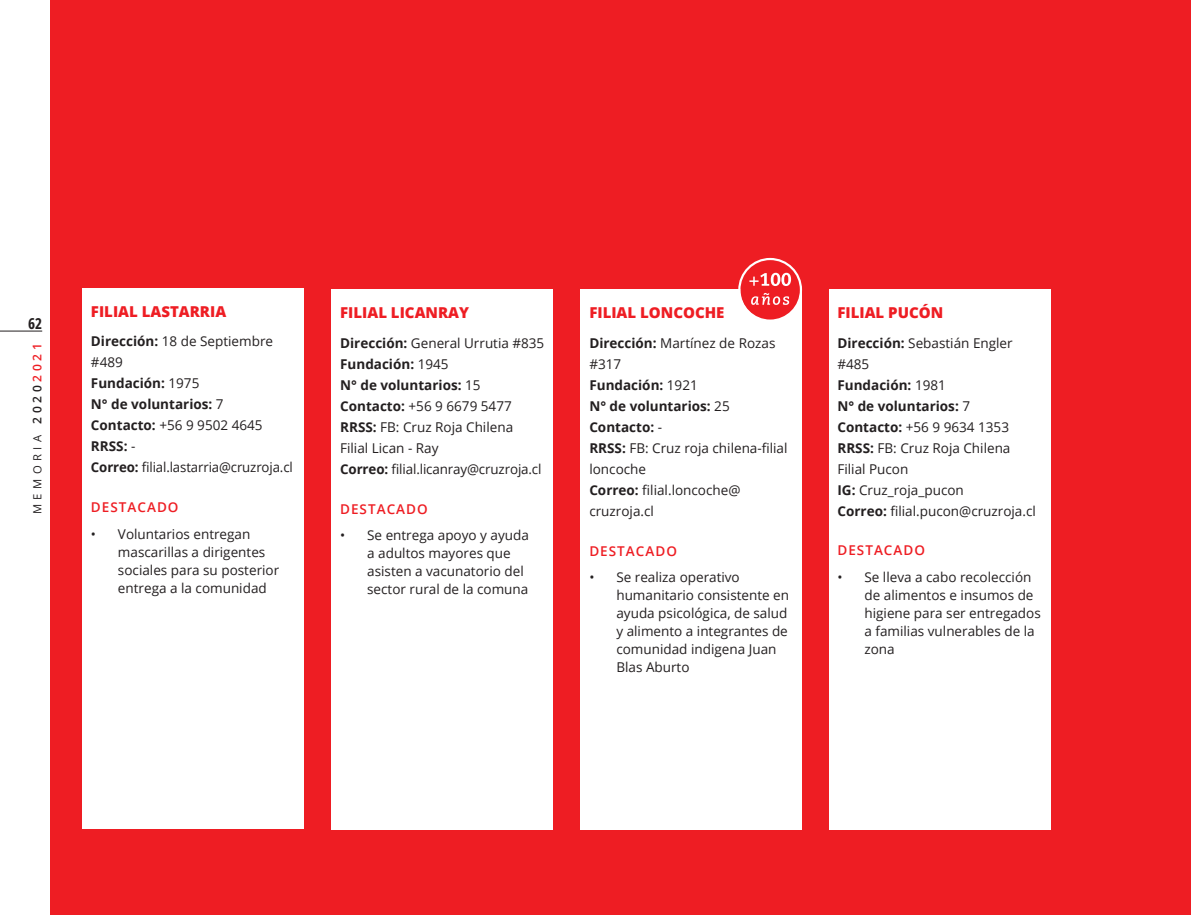
<style>
.page{position:relative;width:1191px;height:915px;background:#fff}
.page>*{position:absolute;margin:0;border:0;box-sizing:border-box;transform-origin:0 0}
.Nombre_Filial{font:800 15px "Open Sans";color:#ee1d23}
.t1{font:700 15px "Open Sans Condensed";color:#231f20}
.Texto_Ficha_Filial{font:13.5px/18px "Open Sans";color:#231f20}
.Texto_Ficha_Filial-2{font:700 13.5px "Open Sans";color:#231f20}
.Destacado_Filial{font:600 13.5px "Open Sans";letter-spacing:.075em;color:#ee1d23}
.t2{font:11.25px "Open Sans";letter-spacing:.4em;color:#231f20}
.s1{font-weight:600;font-size:12px}
.s2{font-weight:600;font-size:12px;color:#ee1d23}
.s3{font-weight:700}
.s4{font-weight:400}
</style>
<div class="page">
<div style="left:50px;top:0;width:1141px;height:914px;background:#ee1d23"></div>
<div style="left:82px;top:288px;width:222px;height:540px;background:#fff"></div>
<div style="left:332px;top:290px;width:221px;height:539px;background:#fff"></div>
<div style="left:829px;top:290px;width:221px;height:539px;background:#fff"></div>
<div style="left:581px;top:290px;width:221px;height:539px;background:#fff"></div>
<hr style="left:0;top:331px;width:42px;height:1px;background:#231f20">
<svg style="left:738px;top:258px;width:64px;height:62px"></svg>
<p class="t1" style="left:28px;top:313px;width:16px">62</p>
<p class="t2" style="left:30px;top:514px;width:172px;rotate:-90deg">MEMORIA <span class="s1">2020</span><span class="s2">2021</span></p>
<p class="Nombre_Filial" style="left:91px;top:300px;width:137px">FILIAL LASTARRIA</p>
<p class="Texto_Ficha_Filial" style="left:91px;top:330px;width:184px;line-height:21px"><span class="s3">Dirección:</span> 18 de Septiembre #489</p>
<p class="Texto_Ficha_Filial-2" style="left:91px;top:374px;width:110px">Fundación: <span class="s4">1975</span></p>
<p class="Texto_Ficha_Filial-2" style="left:91px;top:395px;width:134px">N° de voluntarios: <span class="s4">7</span></p>
<p class="Texto_Ficha_Filial" style="left:91px;top:416px;width:173px"><span class="s3">Contacto:</span> +56 9 9502 4645</p>
<p class="Texto_Ficha_Filial-2" style="left:91px;top:437px;width:46px">RRSS: <span class="s4">-</span></p>
<p class="Texto_Ficha_Filial" style="left:91px;top:458px;width:203px"><span class="s3">Correo:</span> filial.lastarria@cruzroja.cl</p>
<p class="Destacado_Filial" style="left:91px;top:497px;width:89px">DESTACADO</p>
<p class="Texto_Ficha_Filial" style="left:118px;top:524px;width:163px;text-indent:-27px">• Voluntarios entregan mascarillas a dirigentes sociales para su posterior entrega a la comunidad</p>
<p class="Nombre_Filial" style="left:340px;top:301px;width:130px">FILIAL LICANRAY</p>
<p class="Texto_Ficha_Filial" style="left:340px;top:333px;width:206px"><span class="s3">Dirección:</span> General Urrutia #835</p>
<p class="Texto_Ficha_Filial-2" style="left:340px;top:354px;width:110px">Fundación: <span class="s4">1945</span></p>
<p class="Texto_Ficha_Filial-2" style="left:340px;top:375px;width:142px">N° de voluntarios: <span class="s4">15</span></p>
<p class="Texto_Ficha_Filial" style="left:340px;top:396px;width:173px"><span class="s3">Contacto:</span> +56 9 6679 5477</p>
<p class="Texto_Ficha_Filial" style="left:340px;top:416px;width:174px;line-height:21px"><span class="s3">RRSS:</span> FB: Cruz Roja Chilena<br>Filial Lican - Ray</p>
<p class="Texto_Ficha_Filial" style="left:340px;top:459px;width:203px"><span class="s3">Correo:</span> filial.licanray@cruzroja.cl</p>
<p class="Destacado_Filial" style="left:340px;top:499px;width:89px">DESTACADO</p>
<p class="Texto_Ficha_Filial" style="left:367px;top:525px;width:163px;text-indent:-27px">• Se entrega apoyo y ayuda a adultos mayores que asisten a vacunatorio del sector rural de la comuna</p>
<p class="Nombre_Filial" style="left:589px;top:301px;width:137px">FILIAL LONCOCHE</p>
<p class="Texto_Ficha_Filial" style="left:589px;top:332px;width:188px;line-height:21px"><span class="s3">Dirección:</span> Martínez de Rozas #317</p>
<p class="Texto_Ficha_Filial-2" style="left:589px;top:375px;width:110px">Fundación: <span class="s4">1921</span></p>
<p class="Texto_Ficha_Filial-2" style="left:589px;top:396px;width:142px">N° de voluntarios: <span class="s4">25</span></p>
<p class="Texto_Ficha_Filial-2" style="left:589px;top:417px;width:74px">Contacto: <span class="s4">-</span></p>
<p class="Texto_Ficha_Filial" style="left:589px;top:437px;width:200px;line-height:21px"><span class="s3">RRSS:</span> FB: Cruz roja chilena-filial loncoche</p>
<p class="Texto_Ficha_Filial" style="left:589px;top:479px;width:153px;line-height:21px"><span class="s3">Correo:</span> filial.loncoche@ cruzroja.cl</p>
<p class="Destacado_Filial" style="left:589px;top:541px;width:89px">DESTACADO</p>
<p class="Texto_Ficha_Filial" style="left:616px;top:567px;width:174px;text-indent:-27px">• Se realiza operativo humanitario consistente en ayuda psicológica, de salud y alimento a integrantes de comunidad indigena Juan<br>Blas Aburto</p>
<p class="Nombre_Filial" style="left:837px;top:301px;width:107px">FILIAL PUCÓN</p>
<p class="Texto_Ficha_Filial" style="left:837px;top:332px;width:177px;line-height:21px"><span class="s3">Dirección:</span> Sebastián Engler #485</p>
<p class="Texto_Ficha_Filial-2" style="left:837px;top:375px;width:110px">Fundación: <span class="s4">1981</span></p>
<p class="Texto_Ficha_Filial-2" style="left:837px;top:396px;width:134px">N° de voluntarios: <span class="s4">7</span></p>
<p class="Texto_Ficha_Filial" style="left:837px;top:417px;width:173px"><span class="s3">Contacto:</span> +56 9 9634 1353</p>
<p class="Texto_Ficha_Filial" style="left:837px;top:437px;width:174px;line-height:21px"><span class="s3">RRSS:</span> FB: Cruz Roja Chilena<br>Filial Pucon</p>
<p class="Texto_Ficha_Filial" style="left:837px;top:480px;width:128px"><span class="s3">IG:</span> Cruz_roja_pucon</p>
<p class="Texto_Ficha_Filial" style="left:837px;top:501px;width:200px"><span class="s3">Correo:</span> filial.pucon@cruzroja.cl</p>
<p class="Destacado_Filial" style="left:837px;top:540px;width:89px">DESTACADO</p>
<p class="Texto_Ficha_Filial" style="left:864px;top:567px;width:178px;text-indent:-27px">• Se lleva a cabo recolección de alimentos e insumos de higiene para ser entregados a familias vulnerables de la zona</p>
</div>
